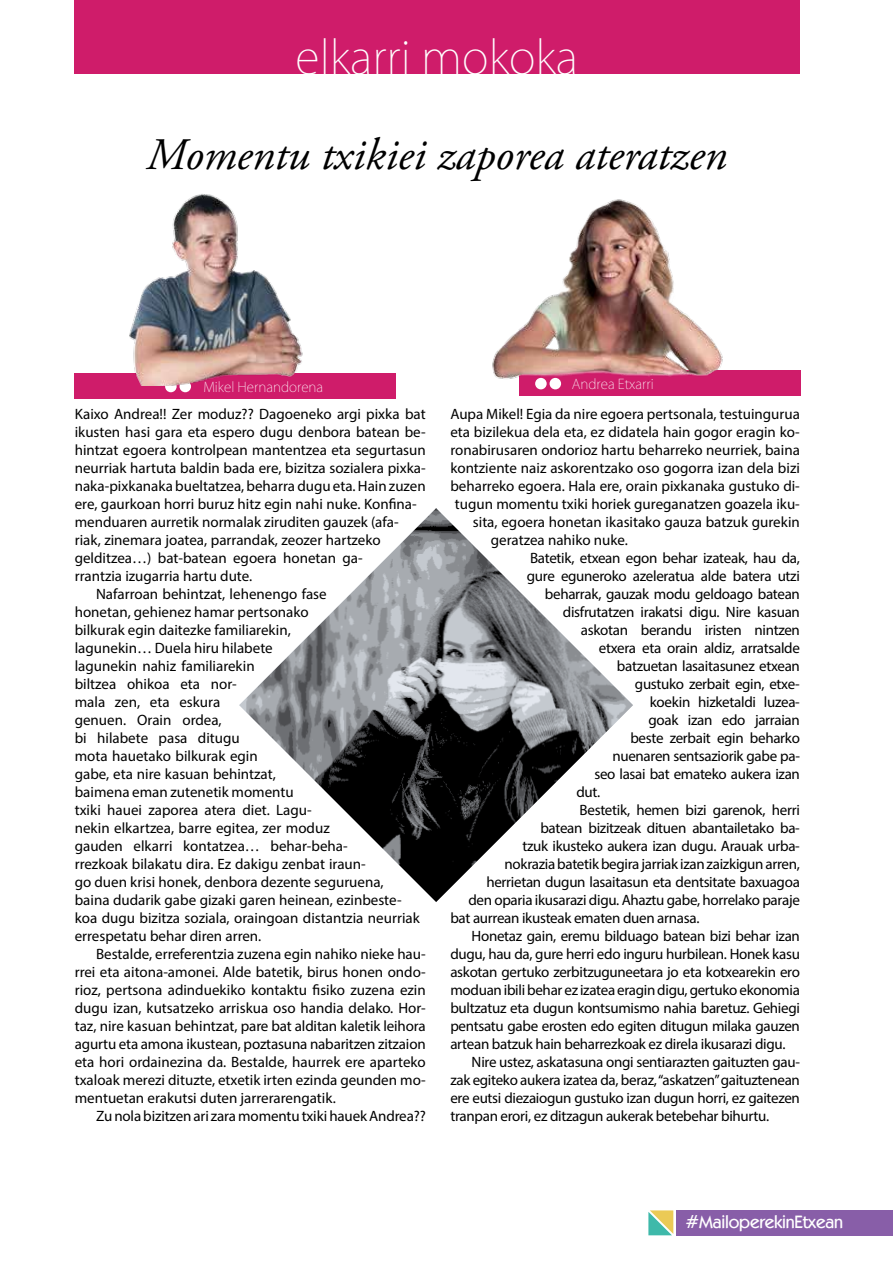
<style>
.page{position:relative;width:893px;height:1263px;background:#fff}
.page>*{position:absolute;margin:0;border:0;box-sizing:border-box;transform-origin:0 0}
.t1{font:italic 45px "Adobe Garamond Pro";color:#000}
.t2{font:200 45px "Koz Go Pr 6 N";color:#fff}
.t3{font:500 18px "Kabel IT Cby BT";letter-spacing:-.01em;color:#fff}
.t4{font:15px "Myriad Pro";letter-spacing:-.005em;color:#000}
.t5{font:200 13.5px "Koz Go Pr 6 N";color:#fff}
</style>
<div class="page">
<div style="left:676px;top:1210px;width:217px;height:25px;background:#885ea8"></div>
<svg style="left:648px;top:1210px;width:25px;height:25px"></svg>
<img style="left:239px;top:508px;width:394px;height:394px">
<div style="left:74px;top:0;width:726px;height:74px;background:#cf1c6a"></div>
<div style="left:75px;top:373px;width:321px;height:26px;background:#cf1c6a"></div>
<div style="left:165px;top:381px;width:12px;height:11px;background:#fff;border-radius:50%"></div>
<div style="left:180px;top:381px;width:11px;height:11px;background:#fff;border-radius:50%"></div>
<img style="left:129px;top:194px;width:174px;height:192px">
<div style="left:519px;top:370px;width:281px;height:26px;background:#cf1c6a"></div>
<div style="left:535px;top:378px;width:12px;height:11px;background:#fff;border-radius:50%"></div>
<div style="left:550px;top:378px;width:11px;height:11px;background:#fff;border-radius:50%"></div>
<img style="left:492px;top:199px;width:231px;height:188px">
<h1 class="t2" style="left:296px;top:33px;width:284px">elkarri mokoka</h1>
<h1 class="t1" style="left:147px;top:127px;width:581px">Momentu txikiei zaporea ateratzen</h1>
<p class="t5" style="left:203px;top:379px;width:121px">Mikel Hernandorena</p>
<p class="t5" style="left:572px;top:376px;width:84px">Andrea Etxarri</p>
<p class="t4" style="left:75px;top:405px;width:352px">Kaixo Andrea!! Zer moduz?? Dagoeneko argi pixka bat</p>
<p class="t4" style="left:75px;top:423px;width:352px">ikusten hasi gara eta espero dugu denbora batean be-</p>
<p class="t4" style="left:75px;top:441px;width:353px">hintzat egoera kontrolpean mantentzea eta segurtasun</p>
<p class="t4" style="left:75px;top:459px;width:353px">neurriak hartuta baldin bada ere, bizitza sozialera pixka-</p>
<p class="t4" style="left:75px;top:477px;width:352px">naka-pixkanaka bueltatzea, beharra dugu eta. Hain zuzen</p>
<p class="t4" style="left:75px;top:495px;width:343px">ere, gaurkoan horri buruz hitz egin nahi nuke. Konfina-</p>
<p class="t4" style="left:75px;top:513px;width:326px">menduaren aurretik normalak ziruditen gauzek (afa-</p>
<p class="t4" style="left:75px;top:531px;width:307px">riak, zinemara joatea, parrandak, zeozer hartzeko</p>
<p class="t4" style="left:75px;top:549px;width:290px">gelditzea…) bat-batean egoera honetan ga-</p>
<p class="t4" style="left:75px;top:567px;width:179px">rrantzia izugarria hartu dute.</p>
<p class="t4" style="left:96px;top:585px;width:232px">Nafarroan behintzat, lehenengo fase</p>
<p class="t4" style="left:75px;top:603px;width:236px">honetan, gehienez hamar pertsonako</p>
<p class="t4" style="left:75px;top:621px;width:218px">bilkurak egin daitezke familiarekin,</p>
<p class="t4" style="left:75px;top:639px;width:199px">lagunekin… Duela hiru hilabete</p>
<p class="t4" style="left:75px;top:657px;width:181px">lagunekin nahiz familiarekin</p>
<p class="t4" style="left:75px;top:675px;width:163px">biltzea ohikoa eta nor-</p>
<p class="t4" style="left:75px;top:693px;width:147px">mala zen, eta eskura</p>
<p class="t4" style="left:75px;top:711px;width:149px">genuen. Orain ordea,</p>
<p class="t4" style="left:75px;top:729px;width:167px">bi hilabete pasa ditugu</p>
<p class="t4" style="left:75px;top:747px;width:185px">mota hauetako bilkurak egin</p>
<p class="t4" style="left:75px;top:765px;width:203px">gabe, eta nire kasuan behintzat,</p>
<p class="t4" style="left:75px;top:783px;width:221px">baimena eman zutenetik momentu</p>
<p class="t4" style="left:75px;top:801px;width:239px">txiki hauei zaporea atera diet. Lagu-</p>
<p class="t4" style="left:75px;top:819px;width:256px">nekin elkartzea, barre egitea, zer moduz</p>
<p class="t4" style="left:75px;top:837px;width:275px">gauden elkarri kontatzea… behar-beha-</p>
<p class="t4" style="left:75px;top:855px;width:292px">rrezkoak bilakatu dira. Ez dakigu zenbat iraun-</p>
<p class="t4" style="left:75px;top:873px;width:310px">go duen krisi honek, denbora dezente seguruena,</p>
<p class="t4" style="left:75px;top:891px;width:328px">baina dudarik gabe gizaki garen heinean, ezinbeste-</p>
<p class="t4" style="left:75px;top:909px;width:346px">koa dugu bizitza soziala, oraingoan distantzia neurriak</p>
<p class="t4" style="left:75px;top:927px;width:188px">errespetatu behar diren arren.</p>
<p class="t4" style="left:96px;top:945px;width:331px">Bestalde, erreferentzia zuzena egin nahiko nieke hau-</p>
<p class="t4" style="left:75px;top:963px;width:352px">rrei eta aitona-amonei. Alde batetik, birus honen ondo-</p>
<p class="t4" style="left:75px;top:981px;width:353px">rioz, pertsona adinduekiko kontaktu fisiko zuzena ezin</p>
<p class="t4" style="left:75px;top:999px;width:352px">dugu izan, kutsatzeko arriskua oso handia delako. Hor-</p>
<p class="t4" style="left:75px;top:1017px;width:352px">taz, nire kasuan behintzat, pare bat alditan kaletik leihora</p>
<p class="t4" style="left:75px;top:1035px;width:352px">agurtu eta amona ikustean, poztasuna nabaritzen zitzaion</p>
<p class="t4" style="left:75px;top:1053px;width:353px">eta hori ordainezina da. Bestalde, haurrek ere aparteko</p>
<p class="t4" style="left:75px;top:1071px;width:352px">txaloak merezi dituzte, etxetik irten ezinda geunden mo-</p>
<p class="t4" style="left:75px;top:1089px;width:263px">mentuetan erakutsi duten jarrerarengatik.</p>
<p class="t4" style="left:96px;top:1107px;width:331px">Zu nola bizitzen ari zara momentu txiki hauek Andrea??</p>
<p class="t4" style="left:450px;top:405px;width:351px">Aupa Mikel! Egia da nire egoera pertsonala, testuingurua</p>
<p class="t4" style="left:450px;top:423px;width:351px">eta bizilekua dela eta, ez didatela hain gogor eragin ko-</p>
<p class="t4" style="left:450px;top:441px;width:351px">ronabirusaren ondorioz hartu beharreko neurriek, baina</p>
<p class="t4" style="left:450px;top:459px;width:351px">kontziente naiz askorentzako oso gogorra izan dela bizi</p>
<p class="t4" style="left:450px;top:477px;width:351px">beharreko egoera. Hala ere, orain pixkanaka gustuko di-</p>
<p class="t4" style="left:455px;top:495px;width:346px">tugun momentu txiki horiek gureganatzen goazela iku-</p>
<p class="t4" style="left:473px;top:513px;width:328px">sita, egoera honetan ikasitako gauza batzuk gurekin</p>
<p class="t4" style="left:491px;top:531px;width:139px">geratzea nahiko nuke.</p>
<p class="t4" style="left:530px;top:549px;width:271px">Batetik, etxean egon behar izateak, hau da,</p>
<p class="t4" style="left:527px;top:567px;width:275px">gure eguneroko azeleratua alde batera utzi</p>
<p class="t4" style="left:545px;top:585px;width:257px">beharrak, gauzak modu geldoago batean</p>
<p class="t4" style="left:563px;top:603px;width:239px">disfrutatzen irakatsi digu. Nire kasuan</p>
<p class="t4" style="left:581px;top:621px;width:220px">askotan berandu iristen nintzen</p>
<p class="t4" style="left:599px;top:639px;width:202px">etxera eta orain aldiz, arratsalde</p>
<p class="t4" style="left:617px;top:657px;width:184px">batzuetan lasaitasunez etxean</p>
<p class="t4" style="left:635px;top:675px;width:166px">gustuko zerbait egin, etxe-</p>
<p class="t4" style="left:650px;top:693px;width:151px">koekin hizketaldi luzea-</p>
<p class="t4" style="left:648px;top:711px;width:153px">goak izan edo jarraian</p>
<p class="t4" style="left:630px;top:729px;width:171px">beste zerbait egin beharko</p>
<p class="t4" style="left:612px;top:747px;width:189px">nuenaren sentsaziorik gabe pa-</p>
<p class="t4" style="left:594px;top:765px;width:207px">seo lasai bat emateko aukera izan</p>
<p class="t4" style="left:576px;top:783px;width:25px">dut.</p>
<p class="t4" style="left:580px;top:801px;width:222px">Bestetik, hemen bizi garenok, herri</p>
<p class="t4" style="left:540px;top:819px;width:261px">batean bizitzeak dituen abantailetako ba-</p>
<p class="t4" style="left:522px;top:837px;width:279px">tzuk ikusteko aukera izan dugu. Arauak urba-</p>
<p class="t4" style="left:504px;top:855px;width:297px">nokrazia batetik begira jarriak izan zaizkigun arren,</p>
<p class="t4" style="left:486px;top:873px;width:315px">herrietan dugun lasaitasun eta dentsitate baxuagoa</p>
<p class="t4" style="left:468px;top:891px;width:333px">den oparia ikusarazi digu. Ahaztu gabe, horrelako paraje</p>
<p class="t4" style="left:450px;top:909px;width:251px">bat aurrean ikusteak ematen duen arnasa.</p>
<p class="t4" style="left:472px;top:927px;width:330px">Honetaz gain, eremu bilduago batean bizi behar izan</p>
<p class="t4" style="left:450px;top:945px;width:351px">dugu, hau da, gure herri edo inguru hurbilean. Honek kasu</p>
<p class="t4" style="left:450px;top:963px;width:351px">askotan gertuko zerbitzuguneetara jo eta kotxearekin ero</p>
<p class="t4" style="left:450px;top:981px;width:351px">moduan ibili behar ez izatea eragin digu, gertuko ekonomia</p>
<p class="t4" style="left:450px;top:999px;width:351px">bultzatuz eta dugun kontsumismo nahia baretuz. Gehiegi</p>
<p class="t4" style="left:450px;top:1017px;width:351px">pentsatu gabe erosten edo egiten ditugun milaka gauzen</p>
<p class="t4" style="left:450px;top:1035px;width:337px">artean batzuk hain beharrezkoak ez direla ikusarazi digu.</p>
<p class="t4" style="left:472px;top:1053px;width:330px">Nire ustez, askatasuna ongi sentiarazten gaituzten gau-</p>
<p class="t4" style="left:450px;top:1071px;width:351px">zak egiteko aukera izatea da, beraz, “askatzen” gaituztenean</p>
<p class="t4" style="left:450px;top:1089px;width:351px">ere eutsi diezaiogun gustuko izan dugun horri, ez gaitezen</p>
<p class="t4" style="left:450px;top:1107px;width:320px">tranpan erori, ez ditzagun aukerak betebehar bihurtu.</p>
<p class="t3" style="left:685px;top:1211px;width:159px">#MailoperekinEtxean</p>
</div>
